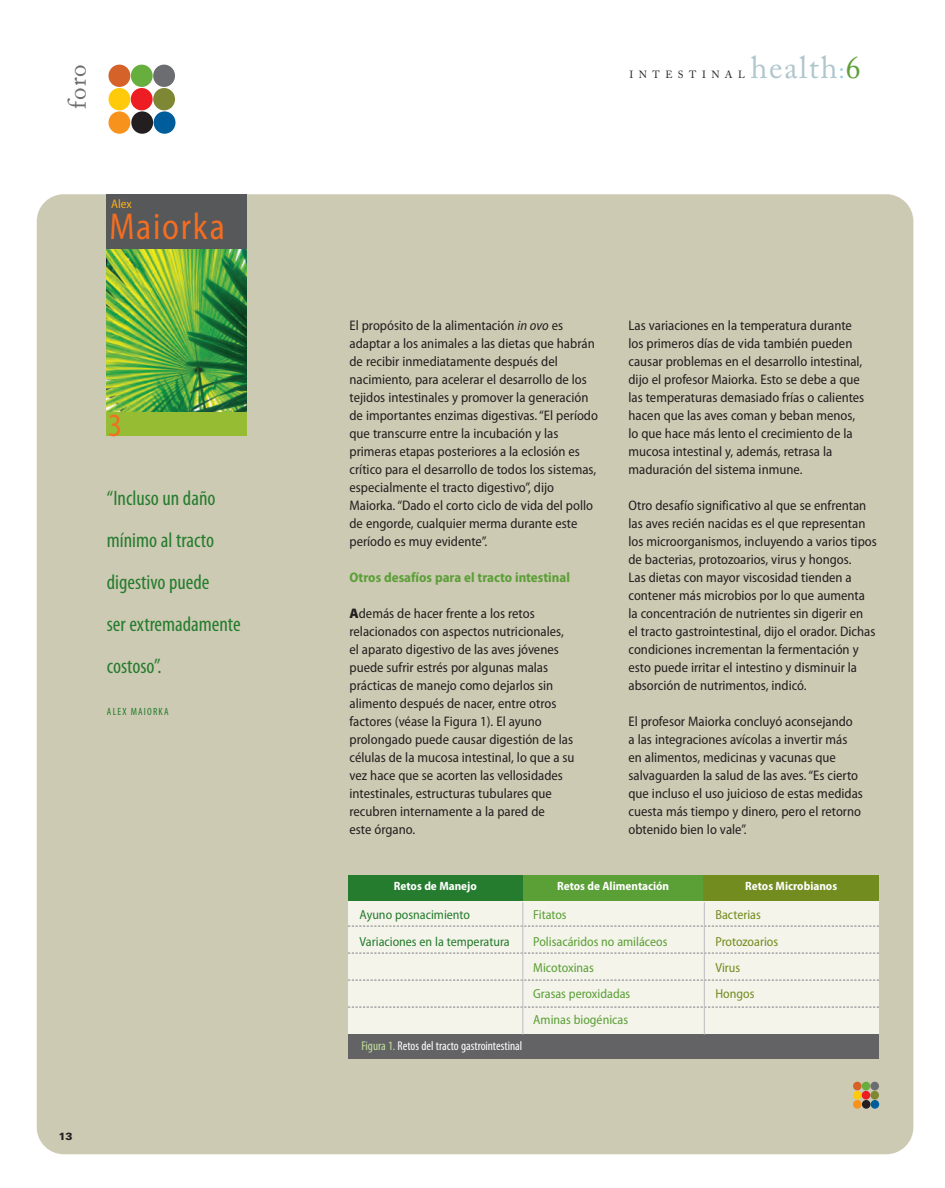
<style>
.page{position:relative;width:945px;height:1188px;background:#fff}
.page>*{position:absolute;margin:0;border:0;box-sizing:border-box;transform-origin:0 0}
.t1{font:semi-condensed 37.5px "Myriad Pro";letter-spacing:.05em;color:#f36e21;scale:.9 1}
.t2{font:semi-condensed 32.4px "Myriad Pro";color:#f36e21;scale:.9 1}
.t3{font:31.5px "Adobe Caslon";letter-spacing:.05em;color:#b0c6cd}
.t4{font:25.2px "Adobe Caslon";color:#6c6d70}
.t5{font:condensed 21px/42px "Myriad Pro";color:#257c2e}
.t6{font:semi-condensed 13.8px/18px "Myriad Pro";color:#231f20}
.t7{font:700 semi-condensed 13.8px "Myriad Pro";color:#5b9f37}
.t8{font:semi-condensed 13.2px/26.2px "Myriad Pro";color:#5b9f37}
.t9{font:semi-condensed 13.2px/26.2px "Myriad Pro";color:#257c2e}
.t10{font:semi-condensed 13.2px/26.2px "Myriad Pro";color:#738c1f}
.t11{font:condensed 12.75px "Myriad Pro";color:#fff}
.t12{font:semi-condensed 12.45px "Myriad Pro";color:#faaf18}
.t13{font:700 semi-condensed 12px "Myriad Pro";color:#fff}
.t14{font:condensed 10.5px "Myriad Pro";letter-spacing:.115em;color:#257c2e}
.t15{font:900 10.5px "Univers";color:#231f20}
.t16{font:10.35px "Adobe Caslon";letter-spacing:.535em;color:#231f20}
.s1{font-size:22.65px;color:#8ccfe1}
.s2{color:#5b9f37}
.s3{font-style:italic}
.s4{font-weight:900;font-stretch:normal}
.s5{color:#c4df9b}
</style>
<div class="page">
<div style="left:37px;top:194px;width:876px;height:960px;background:#cdcab3;border-radius:27px"></div>
<div style="left:108px;top:65px;width:22px;height:22px;background:#d46229;border-radius:50%"></div>
<div style="left:108px;top:88px;width:22px;height:22px;background:#feca0a;border-radius:50%"></div>
<div style="left:108px;top:111px;width:22px;height:23px;background:#f7931d;border-radius:50%"></div>
<div style="left:131px;top:65px;width:22px;height:22px;background:#66ae3d;border-radius:50%"></div>
<div style="left:153px;top:88px;width:22px;height:22px;background:#7e8733;border-radius:50%"></div>
<div style="left:154px;top:111px;width:22px;height:23px;background:#005d9c;border-radius:50%"></div>
<div style="left:131px;top:111px;width:22px;height:23px;background:#231f20;border-radius:50%"></div>
<div style="left:131px;top:88px;width:22px;height:22px;background:#ee1d23;border-radius:50%"></div>
<div style="left:153px;top:65px;width:22px;height:22px;background:#6c6d70;border-radius:50%"></div>
<div style="left:853px;top:1082px;width:9px;height:8px;background:#d46229;border-radius:50%"></div>
<div style="left:853px;top:1091px;width:9px;height:9px;background:#feca0a;border-radius:50%"></div>
<div style="left:853px;top:1100px;width:9px;height:9px;background:#f7931d;border-radius:50%"></div>
<div style="left:862px;top:1082px;width:8px;height:8px;background:#66ae3d;border-radius:50%"></div>
<div style="left:870px;top:1091px;width:9px;height:9px;background:#7e8733;border-radius:50%"></div>
<div style="left:871px;top:1100px;width:8px;height:9px;background:#005d9c;border-radius:50%"></div>
<div style="left:862px;top:1100px;width:8px;height:9px;background:#231f20;border-radius:50%"></div>
<div style="left:862px;top:1091px;width:8px;height:9px;background:#ee1d23;border-radius:50%"></div>
<div style="left:870px;top:1082px;width:9px;height:8px;background:#6c6d70;border-radius:50%"></div>
<div style="left:348px;top:1034px;width:531px;height:25px;background:#636366"></div>
<div style="left:348px;top:875px;width:531px;height:159px;background:#f4f4ea"></div>
<svg style="left:348px;top:926px;width:531px;height:1px"></svg>
<svg style="left:348px;top:953px;width:531px;height:1px"></svg>
<svg style="left:348px;top:980px;width:531px;height:1px"></svg>
<svg style="left:348px;top:1007px;width:531px;height:1px"></svg>
<div style="left:348px;top:875px;width:175px;height:25px;background:#257c2e"></div>
<div style="left:523px;top:875px;width:180px;height:25px;background:#5b9f37"></div>
<div style="left:703px;top:875px;width:176px;height:25px;background:#738c1f"></div>
<hr style="left:522px;top:902px;width:1px;height:133px;background:#bcbdc0">
<hr style="left:704px;top:902px;width:1px;height:133px;background:#bcbdc0">
<div style="left:106px;top:410px;width:141px;height:26px;background:#96bc33"></div>
<div style="left:106px;top:194px;width:141px;height:55px;background:#57585a"></div>
<img style="left:106px;top:249px;width:141px;height:163px">
<h3 class="t4" style="left:68px;top:109px;width:47px;rotate:-90deg">foro</h3>
<p class="t12" style="left:111px;top:200px;width:22px">Alex</p>
<h1 class="t1" style="left:109px;top:213px;width:130px">Maiorka</h1>
<h2 class="t2" style="left:108px;top:413px;width:17px">3</h2>
<h3 class="t5" style="left:107px;top:479px;width:135px">“Incluso un daño mínimo al tracto digestivo puede<br>ser extremadamente costoso”.</h3>
<p class="t14" style="left:107px;top:708px;width:63px">ALEX MAIORKA</p>
<p class="t15" style="left:59px;top:1132px;width:16px">13</p>
<h3 class="t3" style="left:751px;top:56px;width:112px">health<span class="s1">:</span><span class="s2">6</span></h3>
<p class="t16" style="left:629px;top:71px;width:117px">INTESTINAL</p>
<p class="t6" style="left:350px;top:318px;width:250px">El propósito de la alimentación <span class="s3">in ovo</span> es adaptar a los animales a las dietas que habrán de recibir inmediatamente después del nacimiento, para acelerar el desarrollo de los tejidos intestinales y promover la generación de importantes enzimas digestivas. “El período que transcurre entre la incubación y las primeras etapas posteriores a la eclosión es crítico para el desarrollo de todos los sistemas, especialmente el tracto digestivo”, dijo Maiorka. “Dado el corto ciclo de vida del pollo de engorde, cualquier merma durante este período es muy evidente”.</p>
<p class="t7" style="left:350px;top:572px;width:222px">Otros desafíos para el tracto intestinal</p>
<p class="t6" style="left:350px;top:605px;width:227px"><span class="s4">A</span>demás de hacer frente a los retos relacionados con aspectos nutricionales, el aparato digestivo de las aves jóvenes puede sufrir estrés por algunas malas prácticas de manejo como dejarlos sin alimento después de nacer, entre otros factores (véase la Figura 1). El ayuno prolongado puede causar digestión de las células de la mucosa intestinal, lo que a su vez hace que se acorten las vellosidades intestinales, estructuras tubulares que recubren internamente a la pared de<br>este órgano.</p>
<p class="t6" style="left:628px;top:318px;width:237px">Las variaciones en la temperatura durante los primeros días de vida también pueden causar problemas en el desarrollo intestinal, dijo el profesor Maiorka. Esto se debe a que las temperaturas demasiado frías o calientes hacen que las aves coman y beban menos, lo que hace más lento el crecimiento de la mucosa intestinal y, además, retrasa la maduración del sistema inmune.</p>
<p class="t6" style="left:628px;top:498px;width:250px">Otro desafío significativo al que se enfrentan las aves recién nacidas es el que representan los microorganismos, incluyendo a varios tipos de bacterias, protozoarios, virus y hongos.<br>Las dietas con mayor viscosidad tienden a contener más microbios por lo que aumenta la concentración de nutrientes sin digerir en<br>el tracto gastrointestinal, dijo el orador. Dichas condiciones incrementan la fermentación y esto puede irritar el intestino y disminuir la absorción de nutrimentos, indicó.</p>
<p class="t6" style="left:628px;top:714px;width:236px">El profesor Maiorka concluyó aconsejando<br>a las integraciones avícolas a invertir más en alimentos, medicinas y vacunas que salvaguarden la salud de las aves. “Es cierto que incluso el uso juicioso de estas medidas cuesta más tiempo y dinero, pero el retorno obtenido bien lo vale”.</p>
<p class="t13" style="left:394px;top:882px;width:84px">Retos de Manejo</p>
<p class="t13" style="left:557px;top:882px;width:114px">Retos de Alimentación</p>
<p class="t13" style="left:745px;top:882px;width:93px">Retos Microbianos</p>
<p class="t9" style="left:360px;top:903px;width:152px">Ayuno posnacimiento<br>Variaciones en la temperatura</p>
<p class="t8" style="left:533px;top:903px;width:136px">Fitatos<br>Polisacáridos no amiláceos<br>Micotoxinas<br>Grasas peroxidadas<br>Aminas biogénicas</p>
<p class="t10" style="left:716px;top:903px;width:64px">Bacterias<br>Protozoarios<br>Virus<br>Hongos</p>
<p class="t11" style="left:361px;top:1041px;width:162px"><span class="s5">Figura 1.</span> Retos del tracto gastrointestinal</p>
</div>
